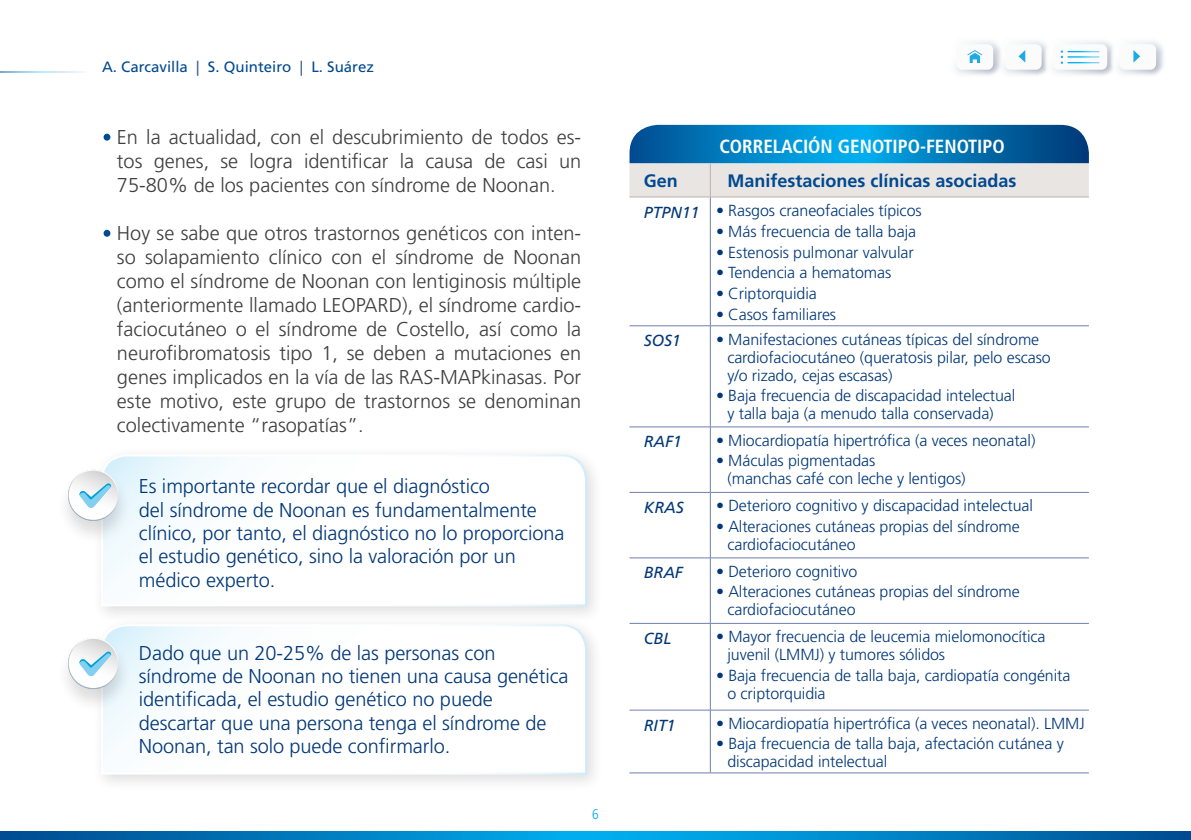
<style>
.page{position:relative;width:1191px;height:840px;background:#fff}
.page>*{position:absolute;margin:0;border:0;box-sizing:border-box;transform-origin:0 0}
.t1{font:300 20px/24px "Frutiger LT Std";color:#3e3e3f;text-align:justify}
.t2{font:300 20px/23.4px "Frutiger LT Std";letter-spacing:-.005em;color:#013778}
.t3{font:700 condensed 19px "Frutiger LT Std";color:#fff}
.t4{font:700 18px "Frutiger LT Std";color:#014990}
.t5{font:300 16px/18px "Frutiger LT Std";letter-spacing:-.005em;color:#013778}
.t6{font:italic 16px "Frutiger LT Std";color:#013778}
.t7{font:15px "Frutiger LT Std";color:#014990}
.t8{font:300 condensed 14px "Frutiger LT Std";color:#00aeef}
.s1{color:#365fa0}
.s2{color:#fff}
.s3{font-weight:400;font-style:italic}
</style>
<div class="page">
<svg style="left:0;top:831px;width:1191px;height:8px;background:#007ec0"></svg>
<svg style="left:955px;top:41px;width:209px;height:34px"></svg>
<svg style="left:629px;top:125px;width:460px;height:71px;background:#6eadce"></svg>
<hr style="left:710px;top:197px;width:1px;height:128px;background:#707fad">
<hr style="left:629px;top:325px;width:81px;height:1px;background:#707fad">
<hr style="left:710px;top:325px;width:379px;height:1px;background:#707fad">
<hr style="left:710px;top:326px;width:1px;height:100px;background:#707fad">
<hr style="left:629px;top:426px;width:81px;height:1px;background:#707fad">
<hr style="left:710px;top:426px;width:379px;height:1px;background:#707fad">
<hr style="left:710px;top:427px;width:1px;height:65px;background:#707fad">
<hr style="left:629px;top:492px;width:81px;height:1px;background:#707fad">
<hr style="left:710px;top:492px;width:379px;height:1px;background:#707fad">
<hr style="left:710px;top:492px;width:1px;height:65px;background:#707fad">
<hr style="left:629px;top:557px;width:81px;height:1px;background:#707fad">
<hr style="left:710px;top:557px;width:379px;height:1px;background:#707fad">
<hr style="left:710px;top:558px;width:1px;height:64px;background:#707fad">
<hr style="left:629px;top:622px;width:81px;height:1px;background:#707fad">
<hr style="left:710px;top:622px;width:379px;height:1px;background:#707fad">
<hr style="left:710px;top:623px;width:1px;height:86px;background:#707fad">
<hr style="left:629px;top:709px;width:81px;height:1px;background:#707fad">
<hr style="left:710px;top:709px;width:379px;height:1px;background:#707fad">
<hr style="left:710px;top:710px;width:1px;height:62px;background:#707fad">
<hr style="left:629px;top:772px;width:81px;height:1px;background:#707fad">
<hr style="left:710px;top:772px;width:379px;height:1px;background:#707fad">
<hr style="left:710px;top:163px;width:1px;height:34px;background:#bbb2ab">
<hr style="left:629px;top:196px;width:81px;height:1px;background:#bbb2ab">
<hr style="left:710px;top:196px;width:379px;height:1px;background:#bbb2ab">
<div style="left:93px;top:445px;width:510px;height:177px;background:#231f20;opacity:.15"></div>
<svg style="left:100px;top:453px;width:488px;height:154px"></svg>
<div style="left:93px;top:615px;width:510px;height:175px;background:#231f20;opacity:.15"></div>
<svg style="left:100px;top:623px;width:488px;height:152px"></svg>
<div style="left:57px;top:468px;width:75px;height:76px;background:#231f20;opacity:.15"></div>
<svg style="left:68px;top:469px;width:51px;height:52px"></svg>
<div style="left:57px;top:636px;width:75px;height:76px;background:#231f20;opacity:.15"></div>
<svg style="left:68px;top:637px;width:51px;height:52px"></svg>
<p class="t7" style="left:102px;top:58px;width:273px">A. Carcavilla <span class="s1">|</span> S. Quinteiro <span class="s1">|</span> L. Suárez</p>
<p class="t1" style="left:117px;top:125px;width:466px;text-indent:-15px"><span class="s2">•</span> En la actualidad, con el descubrimiento de todos es&shy;tos genes, se logra identificar la causa de casi un 75-80% de los pacientes con síndrome de Noonan.</p>
<p class="t1" style="left:117px;top:221px;width:466px;text-indent:-15px"><span class="s2">•</span> Hoy se sabe que otros trastornos genéticos con inten&shy;so solapamiento clínico con el síndrome de Noonan como el síndrome de Noonan con lentiginosis múltiple (anteriormente llamado LEOPARD), el síndrome cardio&shy;faciocutáneo o el síndrome de Costello, así como la neurofibromatosis tipo 1, se deben a mutaciones en genes implicados en la vía de las RAS-MAPkinasas. Por este motivo, este grupo de trastornos se denominan colectivamente “rasopatías”.</p>
<p class="t2" style="left:139px;top:474px;width:427px">Es importante recordar que el diagnóstico<br>del síndrome de Noonan es fundamentalmente clínico, por tanto, el diagnóstico no lo proporciona el estudio genético, sino la valoración por un médico experto.</p>
<p class="t2" style="left:139px;top:641px;width:431px">Dado que un 20-25% de las personas con síndrome de Noonan no tienen una causa genética identificada, el estudio genético no puede descartar que una persona tenga el síndrome de Noonan, tan solo puede confirmarlo.</p>
<p class="t8" style="left:592px;top:805px;width:8px">6</p>
<p class="t3" style="left:719px;top:135px;width:285px">CORRELACIÓN GENOTIPO-FENOTIPO</p>
<p class="t4" style="left:644px;top:170px;width:36px">Gen</p>
<p class="t4" style="left:727px;top:170px;width:291px">Manifestaciones clínicas asociadas</p>
<p class="t5" style="left:644px;top:201px;width:279px"><span class="s3">PTPN11</span> • Rasgos craneofaciales típicos</p>
<p class="t5" style="left:716px;top:222px;width:202px">• Más frecuencia de talla baja</p>
<p class="t5" style="left:716px;top:243px;width:199px">• Estenosis pulmonar valvular</p>
<p class="t5" style="left:716px;top:264px;width:177px">• Tendencia a hematomas</p>
<p class="t5" style="left:716px;top:285px;width:102px">• Criptorquidia</p>
<p class="t5" style="left:716px;top:305px;width:122px">• Casos familiares</p>
<p class="t6" style="left:644px;top:331px;width:39px">SOS1</p>
<p class="t5" style="left:727px;top:330px;width:325px;text-indent:-11px">• Manifestaciones cutáneas típicas del síndrome cardiofaciocutáneo (queratosis pilar, pelo escaso y/o rizado, cejas escasas)</p>
<p class="t5" style="left:727px;top:386px;width:289px;text-indent:-11px">• Baja frecuencia de discapacidad intelectual y talla baja (a menudo talla conservada)</p>
<p class="t6" style="left:644px;top:432px;width:40px">RAF1</p>
<p class="t5" style="left:716px;top:431px;width:321px">• Miocardiopatía hipertrófica (a veces neonatal)</p>
<p class="t5" style="left:727px;top:451px;width:240px;text-indent:-11px">• Máculas pigmentadas<br>(manchas café con leche y lentigos)</p>
<p class="t6" style="left:644px;top:497px;width:41px">KRAS</p>
<p class="t5" style="left:716px;top:496px;width:318px">• Deterioro cognitivo y discapacidad intelectual</p>
<p class="t5" style="left:727px;top:517px;width:294px;text-indent:-11px">• Alteraciones cutáneas propias del síndrome cardiofaciocutáneo</p>
<p class="t6" style="left:644px;top:563px;width:41px">BRAF</p>
<p class="t5" style="left:716px;top:562px;width:143px">• Deterioro cognitivo</p>
<p class="t5" style="left:727px;top:582px;width:294px;text-indent:-11px">• Alteraciones cutáneas propias del síndrome cardiofaciocutáneo</p>
<p class="t6" style="left:644px;top:628px;width:29px">CBL</p>
<p class="t5" style="left:727px;top:627px;width:320px;text-indent:-11px">• Mayor frecuencia de leucemia mielomonocítica juvenil (LMMJ) y tumores sólidos</p>
<p class="t5" style="left:727px;top:666px;width:344px;text-indent:-11px">• Baja frecuencia de talla baja, cardiopatía congénita o criptorquidia</p>
<p class="t6" style="left:644px;top:715px;width:34px">RIT1</p>
<p class="t5" style="left:716px;top:714px;width:370px">• Miocardiopatía hipertrófica (a veces neonatal). LMMJ</p>
<p class="t5" style="left:727px;top:734px;width:338px;text-indent:-11px">• Baja frecuencia de talla baja, afectación cutánea y discapacidad intelectual</p>
</div>
